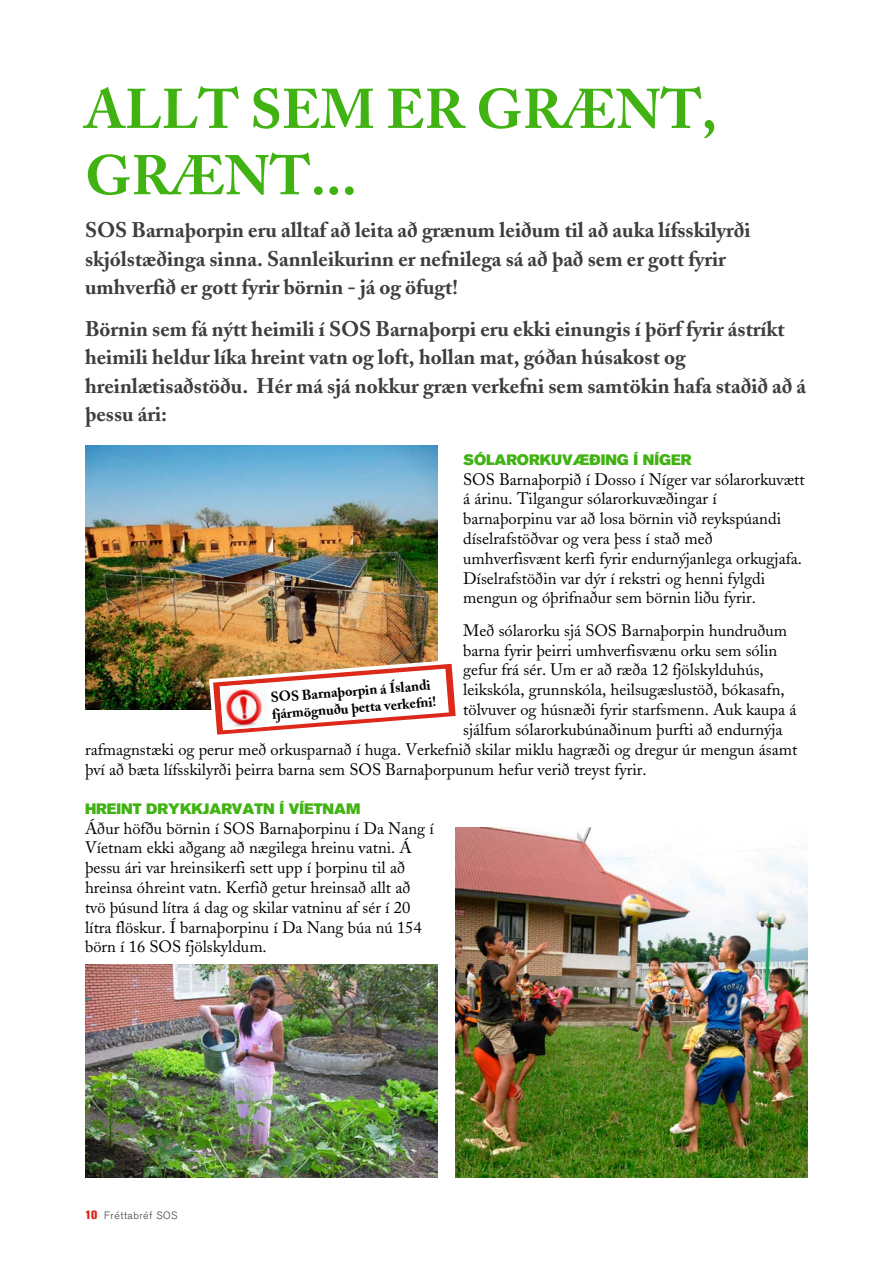
<style>
.page{position:relative;width:893px;height:1263px;background:#fff}
.page>*{position:absolute;margin:0;border:0;box-sizing:border-box;transform-origin:0 0}
.t1{font:700 55.2px/66.3px "Adobe Caslon IS";color:#40b312}
.t2{font:700 21px/28.5px "Adobe Caslon IS";color:#3e3e3d}
.t3{font:16.5px/19.8px "Adobe Caslon IS";color:#000}
.t4{font:15px "Akzidenz Grotesk BEIS Super";color:#40b312}
.t5{font:700 14.1px/17px "Adobe Caslon IS";color:#000}
.t6{font:300 10.5px "Akzidenz Grotesk BEIS";letter-spacing:.05em;color:#3e3e3d}
.s1{font-weight:800;font-size:12px;color:#dc291a}
</style>
<div class="page">
<img style="left:85px;top:445px;width:353px;height:264px">
<img style="left:456px;top:827px;width:352px;height:351px">
<img style="left:85px;top:964px;width:352px;height:214px">
<svg style="left:205px;top:656px;width:251px;height:79px"></svg>
<img style="left:220px;top:683px;width:49px;height:47px">
<h1 class="t1" style="left:85px;top:76px;width:79px">Allt</h1>
<h1 class="t1" style="left:85px;top:76px;width:634px;text-indent:165px">sem er grænt, grænt...</h1>
<p class="t2" style="left:85px;top:216px;width:667px">SOS Barnaþorpin eru alltaf að leita að grænum leiðum til að auka lífsskilyrði skjólstæðinga sinna. Sannleikurinn er nefnilega sá að það sem er gott fyrir umhverfið er gott fyrir börnin - já og öfugt!</p>
<p class="t2" style="left:85px;top:314px;width:723px">Börnin sem fá nýtt heimili í SOS Barnaþorpi eru ekki einungis í þörf fyrir ástríkt heimili heldur líka hreint vatn og loft, hollan mat, góðan húsakost og hreinlætisaðstöðu. Hér má sjá nokkur græn verkefni sem samtökin hafa staðið að á þessu ári:</p>
<p class="t4" style="left:463px;top:451px;width:230px">SÓLARORKUVÆÐING Í NÍGER</p>
<p class="t3" style="left:463px;top:469px;width:343px">SOS Barnaþorpið í Dosso í Níger var sólarorkuvætt á árinu. Tilgangur sólarorkuvæðingar í barnaþorpinu var að losa börnin við reykspúandi díselrafstöðvar og vera þess í stað með umhverfisvænt kerfi fyrir endurnýjanlega orkugjafa.<br>Díselrafstöðin var dýr í rekstri og henni fylgdi mengun og óþrifnaður sem börnin liðu fyrir.</p>
<p class="t3" style="left:463px;top:621px;width:325px">Með sólarorku sjá SOS Barnaþorpin hundruðum</p>
<p class="t3" style="left:463px;top:640px;width:316px">barna fyrir þeirri umhverfisvænu orku sem sólin</p>
<p class="t3" style="left:463px;top:660px;width:302px">gefur frá sér. Um er að ræða 12 fjölskylduhús,</p>
<p class="t3" style="left:463px;top:680px;width:323px">leikskóla, grunnskóla, heilsugæslustöð, bókasafn,</p>
<p class="t3" style="left:463px;top:700px;width:335px">tölvuver og húsnæði fyrir starfsmenn. Auk kaupa á</p>
<p class="t3" style="left:463px;top:720px;width:321px">sjálfum sólarorkubúnaðinum þurfti að endurnýja</p>
<p class="t3" style="left:85px;top:739px;width:714px">rafmagnstæki og perur með orkusparnað í huga. Verkefnið skilar miklu hagræði og dregur úr mengun ásamt</p>
<p class="t3" style="left:85px;top:759px;width:563px">því að bæta lífsskilyrði þeirra barna sem SOS Barnaþorpunum hefur verið treyst fyrir.</p>
<p class="t4" style="left:85px;top:800px;width:277px">HREINT DRYKKJARVATN Í VÍETNAM</p>
<p class="t3" style="left:85px;top:818px;width:350px">Áður höfðu börnin í SOS Barnaþorpinu í Da Nang í Víetnam ekki aðgang að nægilega hreinu vatni. Á þessu ári var hreinsikerfi sett upp í þorpinu til að hreinsa óhreint vatn. Kerfið getur hreinsað allt að tvö þúsund lítra á dag og skilar vatninu af sér í 20 lítra flöskur. Í barnaþorpinu í Da Nang búa nú 154 börn í 16 SOS fjölskyldum.</p>
<p class="t5" style="left:270px;top:688px;width:166px;rotate:-4deg">SOS Barnaþorpin á Íslandi fjármögnuðu þetta verkefni!</p>
<p class="t6" style="left:85px;top:1210px;width:94px"><span class="s1">10</span> Fréttabréf SOS</p>
</div>
